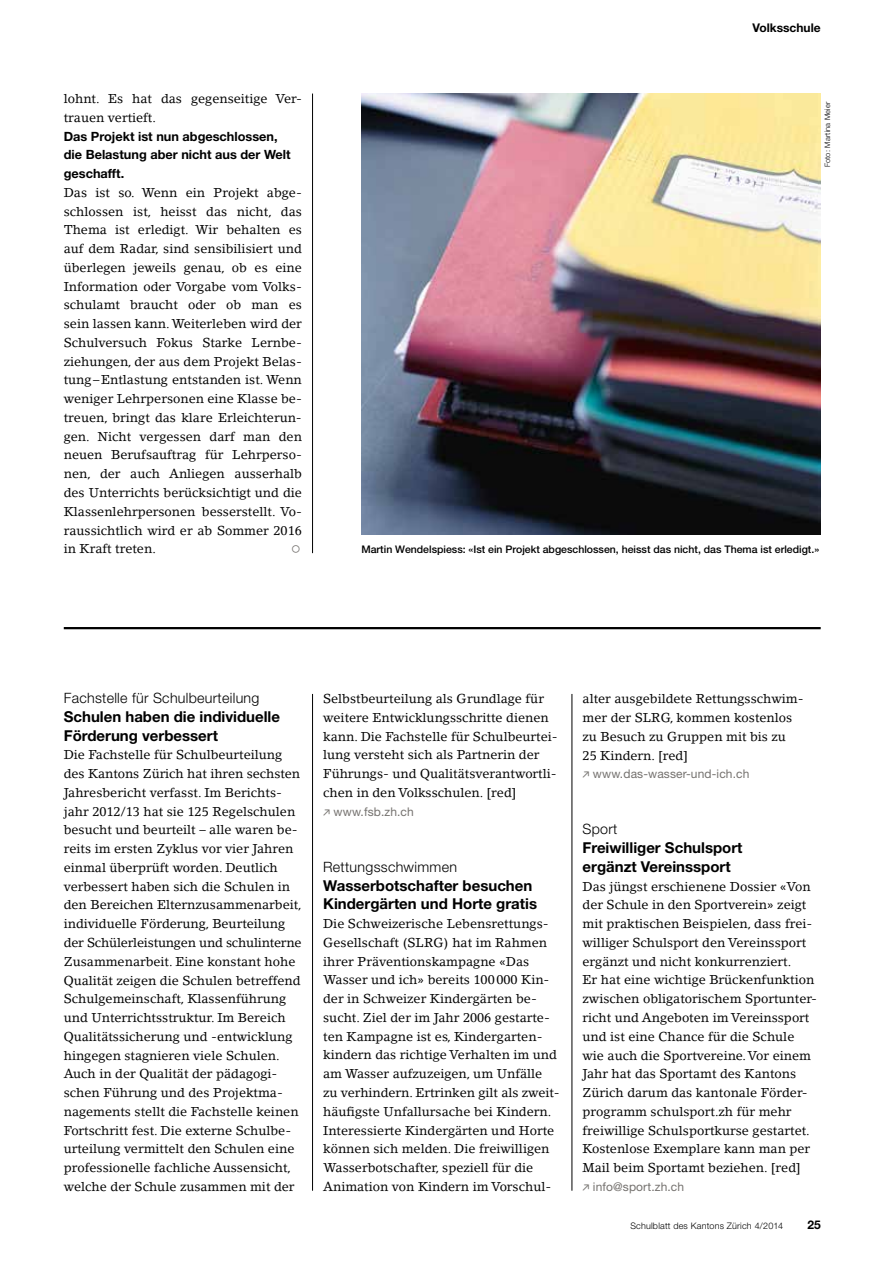
<style>
.page{position:relative;width:893px;height:1263px;background:#fff}
.page>*{position:absolute;margin:0;border:0;box-sizing:border-box;transform-origin:0 0}
.t1{font:700 15px/18.8px "Helvetica Neue LT Std";color:#000}
.t2{font:300 14.25px "Helvetica Neue LT Std";letter-spacing:.02em;color:#000}
.t3{font:12.75px/18.8px "Lino Letter LT";color:#000}
.t4{font:700 12.75px/18.8px "Helvetica Neue LT Std";color:#000}
.t5{font:12px "Helvetica Neue LT Std";letter-spacing:.01em;color:#75726f}
.t6{font:700 12px "Helvetica Neue LT Std";color:#000}
.t7{font:500 10.5px "Helvetica Neue LT Std";color:#000}
.t8{font:300 9px "Helvetica Neue LT Std";letter-spacing:.02em;color:#000}
.t9{font:300 7.5px "Helvetica Neue LT Std";letter-spacing:.02em;color:#000}
.s1{font-family:"Info";font-size:9.75px}
</style>
<div class="page">
<hr style="left:312px;top:94px;width:1px;height:459px;background:#000">
<hr style="left:312px;top:694px;width:1px;height:497px;background:#000">
<hr style="left:572px;top:694px;width:1px;height:497px;background:#000">
<hr style="left:64px;top:627px;width:757px;height:2px;background:#000">
<img style="left:361px;top:94px;width:460px;height:440px">
<p class="t3" style="left:64px;top:89px;width:240px">lohnt. Es hat das gegenseitige Ver&shy;trauen vertieft.</p>
<p class="t4" style="left:64px;top:126px;width:228px">Das Projekt ist nun abgeschlossen, die Belastung aber nicht aus der Welt geschafft.</p>
<p class="t3" style="left:64px;top:183px;width:240px;text-align:justify">Das ist so. Wenn ein Projekt abge&shy;schlossen ist, heisst das nicht, das Thema ist erledigt. Wir behalten es auf dem Radar, sind sensibilisiert und überlegen jeweils genau, ob es eine Information oder Vorgabe vom Volks&shy;schulamt braucht oder ob man es sein lassen kann. Weiterleben wird der Schulversuch Fokus Starke Lernbe&shy;ziehungen, der aus dem Projekt Belas&shy;tung–Entlastung entstanden ist. Wenn weniger Lehrpersonen eine Klasse be&shy;treuen, bringt das klare Erleichterun&shy;gen. Nicht vergessen darf man den neuen Berufsauftrag für Lehrperso&shy;nen, der auch Anliegen ausserhalb des Unterrichts berücksichtigt und die Klassenlehrpersonen besserstellt. Vo&shy;raussichtlich wird er ab Sommer 2016 in Kraft treten.</p>
<p class="t6" style="left:752px;top:20px;width:70px">Volksschule</p>
<p class="t9" style="left:823px;top:167px;width:67px;rotate:-90deg">Foto: Martina Meier</p>
<p class="t7" style="left:361px;top:543px;width:459px">Martin Wendelspiess: «Ist ein Projekt abgeschlossen, heisst das nicht, das Thema ist erledigt.»</p>
<p class="t2" style="left:64px;top:689px;width:197px">Fachstelle für Schulbeurteilung</p>
<p class="t1" style="left:64px;top:707px;width:218px">Schulen haben die individuelle<br>Förderung verbessert</p>
<p class="t3" style="left:64px;top:745px;width:240px">Die Fachstelle für Schulbeurteilung des Kantons Zürich hat ihren sechsten Jahresbericht verfasst. Im Berichts&shy;jahr 2012/13 hat sie 125 Regelschulen besucht und beurteilt – alle waren be&shy;reits im ersten Zyklus vor vier Jahren einmal überprüft worden. Deutlich verbessert haben sich die Schulen in den Bereichen Elternzusammenarbeit, individuelle Förderung, Beurteilung der Schülerleistungen und schulinterne Zusammenarbeit. Eine konstant hohe Qualität zeigen die Schulen betreffend Schulgemeinschaft, Klassenführung und Unterrichtsstruktur. Im Bereich Qualitätssicherung und - entwicklung hingegen stagnieren viele Schulen.<br>Auch in der Qualität der pädagogi&shy;schen Führung und des Projektma&shy;nagements stellt die Fachstelle keinen Fortschritt fest. Die externe Schulbe&shy;urteilung vermittelt den Schulen eine professionelle fachliche Aussensicht, welche der Schule zusammen mit der</p>
<p class="t3" style="left:323px;top:689px;width:236px">Selbstbeurteilung als Grundlage für weitere Entwicklungsschritte dienen kann. Die Fachstelle für Schulbeurtei&shy;lung versteht sich als Partnerin der Führungs- und Qualitätsverantwortli&shy;chen in den Volksschulen. [red]</p>
<p class="t5" style="left:323px;top:804px;width:92px"><span class="s1">∑</span> www.fsb.zh.ch</p>
<p class="t2" style="left:323px;top:858px;width:135px">Rettungsschwimmen</p>
<p class="t1" style="left:323px;top:876px;width:215px">Wasserbotschafter besuchen<br>Kindergärten und Horte gratis</p>
<p class="t3" style="left:323px;top:914px;width:238px">Die Schweizerische Lebensrettungs-Gesellschaft (SLRG) hat im Rahmen ihrer Präventionskampagne «Das Wasser und ich» bereits 100000 Kin&shy;der in Schweizer Kindergärten be&shy;sucht. Ziel der im Jahr 2006 gestarte&shy;ten Kampagne ist es, Kindergarten&shy;kindern das richtige Verhalten im und am Wasser aufzuzeigen, um Unfälle<br>zu verhindern. Ertrinken gilt als zweit&shy;häufigste Unfallursache bei Kindern.<br>Interessierte Kindergärten und Horte können sich melden. Die freiwilligen Wasserbotschafter, speziell für die Animation von Kindern im Vorschul-</p>
<p class="t3" style="left:583px;top:689px;width:223px">alter ausgebildete Rettungsschwim&shy;mer der SLRG, kommen kostenlos zu Besuch zu Gruppen mit bis zu<br>25 Kindern. [red]</p>
<p class="t5" style="left:583px;top:767px;width:168px"><span class="s1">∑</span> www.das-wasser-und-ich.ch</p>
<p class="t2" style="left:583px;top:821px;width:36px">Sport</p>
<p class="t1" style="left:583px;top:838px;width:161px">Freiwilliger Schulsport ergänzt Vereinssport</p>
<p class="t3" style="left:583px;top:877px;width:236px">Das jüngst erschienene Dossier «Von der Schule in den Sportverein» zeigt mit praktischen Beispielen, dass frei&shy;williger Schulsport den Vereinssport ergänzt und nicht konkurrenziert.<br>Er hat eine wichtige Brückenfunktion zwischen obligatorischem Sportunter&shy;richt und Angeboten im Vereinssport und ist eine Chance für die Schule wie auch die Sportvereine. Vor einem Jahr hat das Sportamt des Kantons Zürich darum das kantonale Förder&shy;programm schulsport.zh für mehr freiwillige Schulsportkurse gestartet.<br>Kostenlose Exemplare kann man per Mail beim Sportamt beziehen. [red]</p>
<p class="t5" style="left:583px;top:1179px;width:103px"><span class="s1">∑</span> info@sport.zh.ch</p>
<p class="t8" style="left:630px;top:1220px;width:154px">Schulblatt des Kantons Zürich 4/2014</p>
<p class="t6" style="left:807px;top:1217px;width:15px">25</p>
</div>
